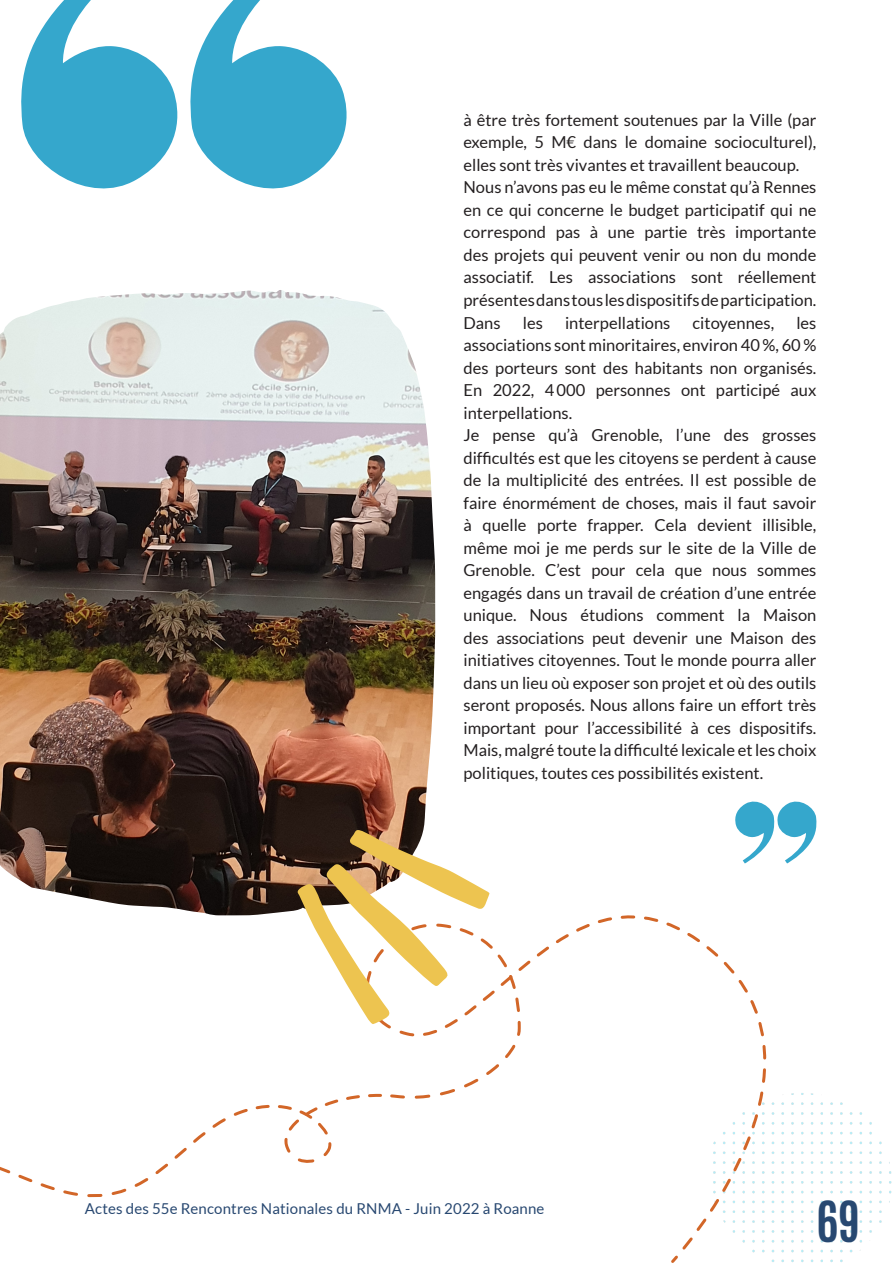
<style>
.page{position:relative;width:893px;height:1263px;background:#fff}
.page>*{position:absolute;margin:0;border:0;box-sizing:border-box;transform-origin:0 0}
.t1{font:700 47.25px "Antonio";color:#284871}
.courant{font:16.5px/22.5px "Lato";color:#231f20;text-align:justify}
.t2{font:15px "Lato";letter-spacing:.01em;color:#284871}
</style>
<div class="page">
<img style="left:753px;top:1102px;width:139px;height:160px">
<svg style="left:21px;top:0;width:326px;height:189px"></svg>
<svg style="left:735px;top:801px;width:82px;height:62px"></svg>
<svg style="left:722px;top:961px;width:101px;height:291px"></svg>
<svg style="left:0;top:922px;width:719px;height:341px"></svg>
<img style="left:0;top:290px;width:435px;height:625px">
<svg style="left:296px;top:828px;width:226px;height:203px"></svg>
<p class="courant" style="left:463px;top:109px;width:354px">à être très fortement soutenues par la Ville (par exemple, 5 M€ dans le domaine socioculturel), elles sont très vivantes et travaillent beaucoup.</p>
<p class="courant" style="left:463px;top:176px;width:354px">Nous n’avons pas eu le même constat qu’à Rennes en ce qui concerne le budget participatif qui ne correspond pas à une partie très importante des projets qui peuvent venir ou non du monde associatif. Les associations sont réellement présentes dans tous les dispositifs de participation.</p>
<p class="courant" style="left:463px;top:311px;width:39px">Dans</p>
<p class="courant" style="left:523px;top:311px;width:22px">les</p>
<p class="courant" style="left:565px;top:311px;width:107px">interpellations</p>
<p class="courant" style="left:693px;top:311px;width:83px">citoyennes,</p>
<p class="courant" style="left:463px;top:311px;width:354px;text-indent:333px">les associations sont minoritaires, environ 40 %, 60 % des porteurs sont des habitants non organisés.<br>En 2022, 4000 personnes ont participé aux interpellations.</p>
<p class="courant" style="left:463px;top:424px;width:354px">Je pense qu’à Grenoble, l’une des grosses difficultés est que les citoyens se perdent à cause de la multiplicité des entrées. Il est possible de faire énormément de choses, mais il faut savoir à quelle porte frapper. Cela devient illisible, même moi je me perds sur le site de la Ville de Grenoble. C’est pour cela que nous sommes engagés dans un travail de création d’une entrée unique. Nous étudions comment la Maison des associations peut devenir une Maison des initiatives citoyennes. Tout le monde pourra aller dans un lieu où exposer son projet et où des outils seront proposés. Nous allons faire un effort très important pour l’accessibilité à ces dispositifs.<br>Mais, malgré toute la difficulté lexicale et les choix politiques, toutes ces possibilités existent.</p>
<p class="t2" style="left:85px;top:1200px;width:461px">Actes des 55e Rencontres Nationales du RNMA - Juin 2022 à Roanne</p>
<h1 class="t1" style="left:816px;top:1186px;width:45px">69</h1>
</div>
